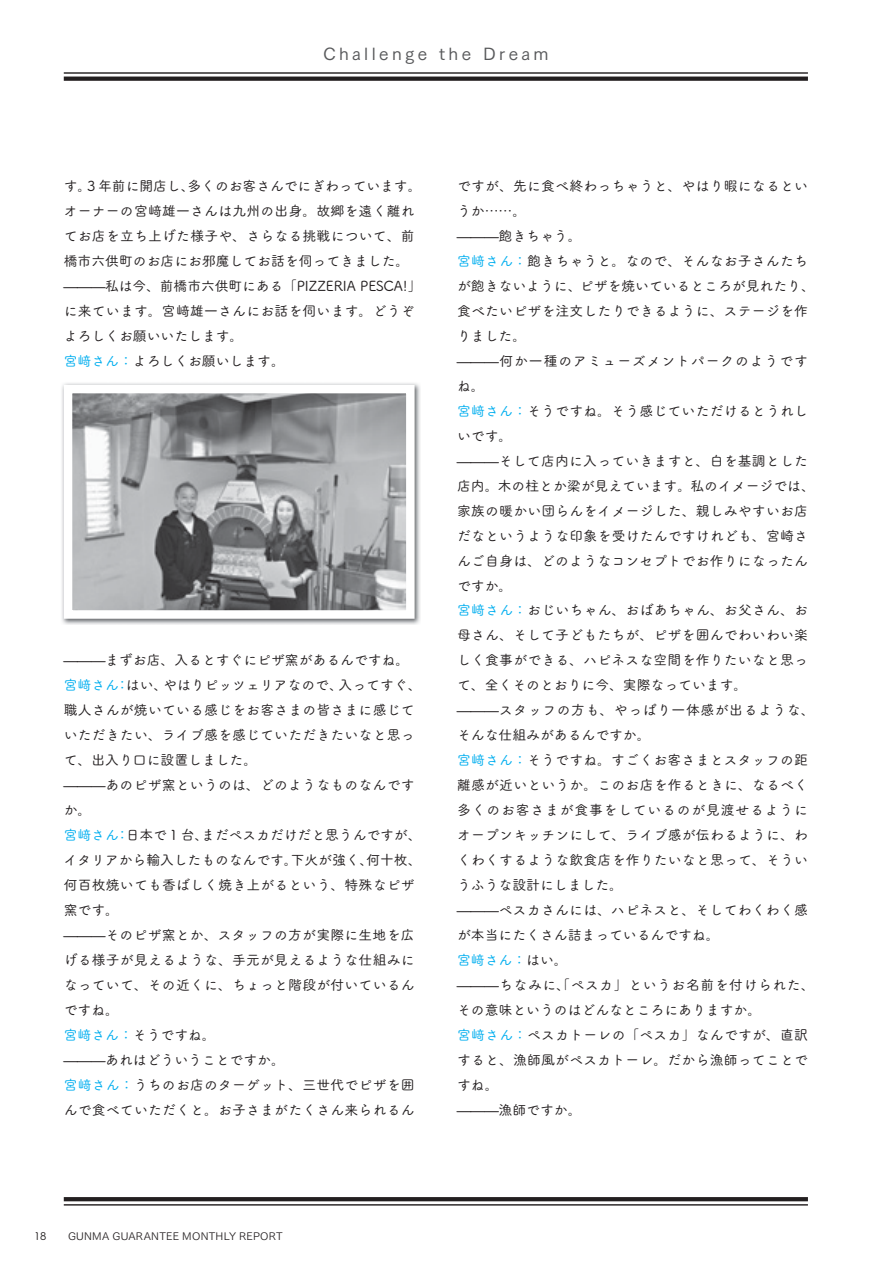
<style>
.page{position:relative;width:893px;height:1263px;background:#fff}
.page>*{position:absolute;margin:0;border:0;box-sizing:border-box;transform-origin:0 0}
.t1{font:16.95px "Tsuku Go Pro M 90 pv RKSJ H";letter-spacing:.2em;color:#58595b}
.t2{font:13.8px/25px "Tsuku A Rd Gothic Std M 90 pv RKSJ H";letter-spacing:.015em;color:#231f20}
.t3{font:10.65px "Tsuku Go Pro R 90 pv RKSJ H";letter-spacing:.025em;color:#231f20}
.t4{font:10.65px "Tsuku A Rd Gothic Std M 90 pv RKSJ H";color:#231f20}
.s1{color:#00aeef}
</style>
<div class="page">
<svg style="left:64px;top:1197px;width:744px;height:4px;background:#272324"></svg>
<hr style="left:64px;top:1204px;width:744px;height:1px;background:#231f20">
<hr style="left:64px;top:72px;width:744px;height:2px;background:#231f20">
<svg style="left:64px;top:77px;width:744px;height:4px;background:#2e2a2b"></svg>
<img style="left:62px;top:383px;width:358px;height:242px">
<img style="left:74px;top:395px;width:331px;height:214px">
<div style="left:64px;top:385px;width:351px;height:234px;border:9px solid #fff"></div>
<p class="t1" style="left:323px;top:47px;width:227px">Challenge the Dream</p>
<p class="t2" style="left:64px;top:175px;width:359px">す。３年前に開店し、多くのお客さんでにぎわっています。オーナーの宮﨑雄一さんは九州の出身。故郷を遠く離れてお店を立ち上げた様子や、さらなる挑戦について、前橋市六供町のお店にお邪魔してお話を伺ってきました。̶̶̶私は今、前橋市六供町にある「PIZZERIA PESCA!」に来ています。宮﨑雄一さんにお話を伺います。どうぞよろしくお願いいたします。<br><span class="s1">宮﨑さん：</span>よろしくお願いします。</p>
<p class="t2" style="left:64px;top:650px;width:359px">̶̶̶まずお店、入るとすぐにピザ窯があるんですね。<span class="s1">宮﨑さん：</span>はい、やはりピッツェリアなので、入ってすぐ、職人さんが焼いている感じをお客さまの皆さまに感じていただきたい、ライブ感を感じていただきたいなと思って、出入り口に設置しました。<br>̶̶̶あのピザ窯というのは、どのようなものなんですか。<br><span class="s1">宮﨑さん：</span>日本で１台、まだペスカだけだと思うんですが、イタリアから輸入したものなんです。下火が強く、何十枚、何百枚焼いても香ばしく焼き上がるという、特殊なピザ窯です。<br>̶̶̶そのピザ窯とか、スタッフの方が実際に生地を広げる様子が見えるような、手元が見えるような仕組みになっていて、その近くに、ちょっと階段が付いているんですね。<br><span class="s1">宮﨑さん：</span>そうですね。<br>̶̶̶あれはどういうことですか。<br><span class="s1">宮﨑さん：</span>うちのお店のターゲット、三世代でピザを囲んで食べていただくと。お子さまがたくさん来られるん</p>
<p class="t2" style="left:457px;top:175px;width:359px">ですが、先に食べ終わっちゃうと、やはり暇になるというか……。<br>̶̶̶飽きちゃう。<br><span class="s1">宮﨑さん：</span>飽きちゃうと。なので、そんなお子さんたちが飽きないように、ピザを焼いているところが見れたり、食べたいピザを注文したりできるように、ステージを作りました。<br>̶̶̶何か一種のアミューズメントパークのようですね。<br><span class="s1">宮﨑さん：</span>そうですね。そう感じていただけるとうれしいです。<br>̶̶̶そして店内に入っていきますと、白を基調とした店内。木の柱とか梁が見えています。私のイメージでは、家族の暖かい団らんをイメージした、親しみやすいお店だなというような印象を受けたんですけれども、宮崎さんご自身は、どのようなコンセプトでお作りになったんですか。<br><span class="s1">宮﨑さん：</span>おじいちゃん、おばあちゃん、お父さん、お母さん、そして子どもたちが、ピザを囲んでわいわい楽しく食事ができる、ハピネスな空間を作りたいなと思って、全くそのとおりに今、実際なっています。<br>̶̶̶スタッフの方も、やっぱり一体感が出るような、そんな仕組みがあるんですか。<br><span class="s1">宮﨑さん：</span>そうですね。すごくお客さまとスタッフの距離感が近いというか。このお店を作るときに、なるべく多くのお客さまが食事をしているのが見渡せるようにオープンキッチンにして、ライブ感が伝わるように、わくわくするような飲食店を作りたいなと思って、そういうふうな設計にしました。<br>̶̶̶ペスカさんには、ハピネスと、そしてわくわく感が本当にたくさん詰まっているんですね。<br><span class="s1">宮﨑さん：</span>はい。<br>̶̶̶ちなみに、「ペスカ」というお名前を付けられた、その意味というのはどんなところにありますか。<br><span class="s1">宮﨑さん：</span>ペスカトーレの「ペスカ」なんですが、直訳すると、漁師風がペスカトーレ。だから漁師ってことですね。<br>̶̶̶漁師ですか。</p>
<p class="t4" style="left:34px;top:1232px;width:14px">18</p>
<p class="t3" style="left:68px;top:1232px;width:216px">GUNMA GUARANTEE MONTHLY REPORT</p>
</div>
